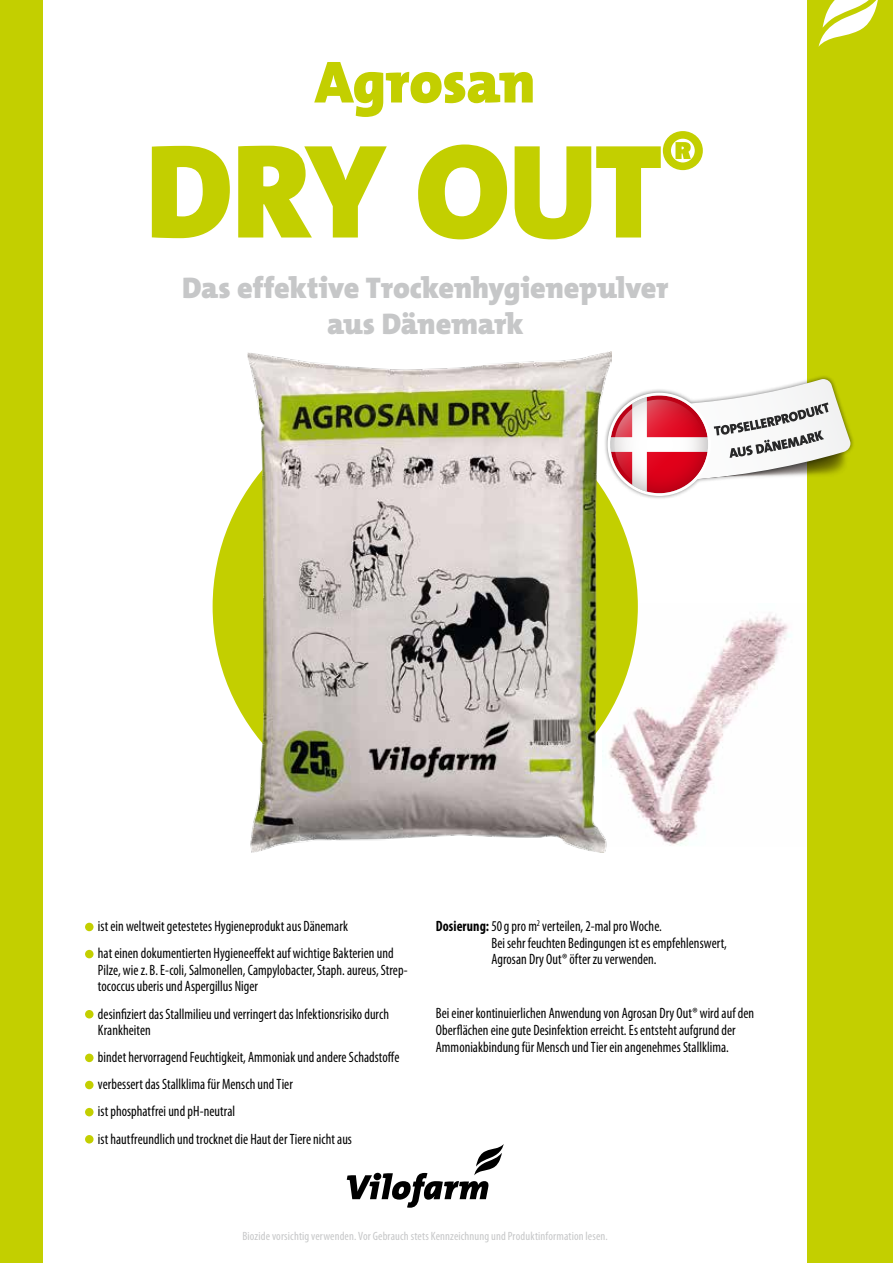
<style>
.page{position:relative;width:893px;height:1263px;background:#fff}
.page>*{position:absolute;margin:0;border:0;box-sizing:border-box;transform-origin:0 0}
.t1{font:900 135px "The Mix";letter-spacing:-.02em;color:#c3cf00}
.t2{font:900 60px "The Mix";letter-spacing:-.01em;color:#c3cf00}
.t3{font:900 30px/36px "The Mix";letter-spacing:-.005em;color:#c6c7c8;text-align:center}
.t4{font:condensed 15px/16.5px "Myriad Pro";letter-spacing:.005em;color:#000;scale:.93 1}
.t5{font:condensed 12px "Myriad Pro";letter-spacing:.01em;color:#c6c7c8}
.s1{font-weight:700}
</style>
<div class="page">
<img style="left:611px;top:603px;width:197px;height:243px">
<div style="left:0;top:0;width:43px;height:1263px;background:#c3cf00"></div>
<div style="left:808px;top:0;width:85px;height:1263px;background:#c3cf00"></div>
<svg style="left:819px;top:0;width:59px;height:46px"></svg>
<svg style="left:347px;top:1144px;width:157px;height:64px"></svg>
<div style="left:85px;top:923px;width:9px;height:8px;background:#c3cf00;border-radius:50%"></div>
<div style="left:85px;top:950px;width:9px;height:8px;background:#c3cf00;border-radius:50%"></div>
<div style="left:85px;top:1010px;width:9px;height:8px;background:#c3cf00;border-radius:50%"></div>
<div style="left:85px;top:1053px;width:9px;height:9px;background:#c3cf00;border-radius:50%"></div>
<div style="left:85px;top:1081px;width:9px;height:8px;background:#c3cf00;border-radius:50%"></div>
<div style="left:85px;top:1108px;width:9px;height:8px;background:#c3cf00;border-radius:50%"></div>
<div style="left:85px;top:1135px;width:9px;height:8px;background:#c3cf00;border-radius:50%"></div>
<div style="left:213px;top:394px;width:425px;height:425px;background:#c3cf00;border-radius:50%"></div>
<img style="left:248px;top:351px;width:363px;height:501px">
<div style="left:603px;top:375px;width:252px;height:125px;background:#000;opacity:.5"></div>
<svg style="left:603px;top:379px;width:247px;height:117px"></svg>
<h2 class="t2" style="left:315px;top:31px;width:222px">Agrosan</h2>
<h1 class="t1" style="left:145px;top:78px;width:561px">DRY OUT<sup>®</sup></h1>
<h3 class="t3" style="left:182px;top:269px;width:488px">Das effektive Trockenhygienepulver aus Dänemark</h3>
<p class="t4" style="left:98px;top:912px;width:319px;line-height:27.2px">ist ein weltweit getestetes Hygieneprodukt aus Dänemark<br>hat einen dokumentierten Hygieneeffekt auf wichtige Bakterien und</p>
<p class="t4" style="left:98px;top:961px;width:335px">Pilze, wie z. B. E-coli, Salmonellen, Campylobacter, Staph. aureus, Strep&shy;tococcus uberis und Aspergillus Niger</p>
<p class="t4" style="left:98px;top:1005px;width:315px">desinfiziert das Stallmilieu und verringert das Infektionsrisiko durch<br>Krankheiten</p>
<p class="t4" style="left:98px;top:1043px;width:326px;line-height:27.2px">bindet hervorragend Feuchtigkeit, Ammoniak und andere Schadstoffe verbessert das Stallklima für Mensch und Tier<br>ist phosphatfrei und pH-neutral<br>ist hautfreundlich und trocknet die Haut der Tiere nicht aus</p>
<p class="t4" style="left:491px;top:918px;width:255px;text-indent:-56px"><span class="s1">Dosierung:</span> 50g pro m<sup>2</sup> verteilen, 2-mal pro Woche.<br>Bei sehr feuchten Bedingungen ist es empfehlenswert,<br>Agrosan Dry Out® öfter zu verwenden.</p>
<p class="t4" style="left:436px;top:1005px;width:344px">Bei einer kontinuierlichen Anwendung von Agrosan Dry Out® wird auf den<br>Oberflächen eine gute Desinfektion erreicht. Es entsteht aufgrund der<br>Ammoniakbindung für Mensch und Tier ein angenehmes Stallklima.</p>
<p class="t5" style="left:243px;top:1228px;width:367px">Biozide vorsichtig verwenden. Vor Gebrauch stets Kennzeichnung und Produktinformation lesen.</p>
</div>
